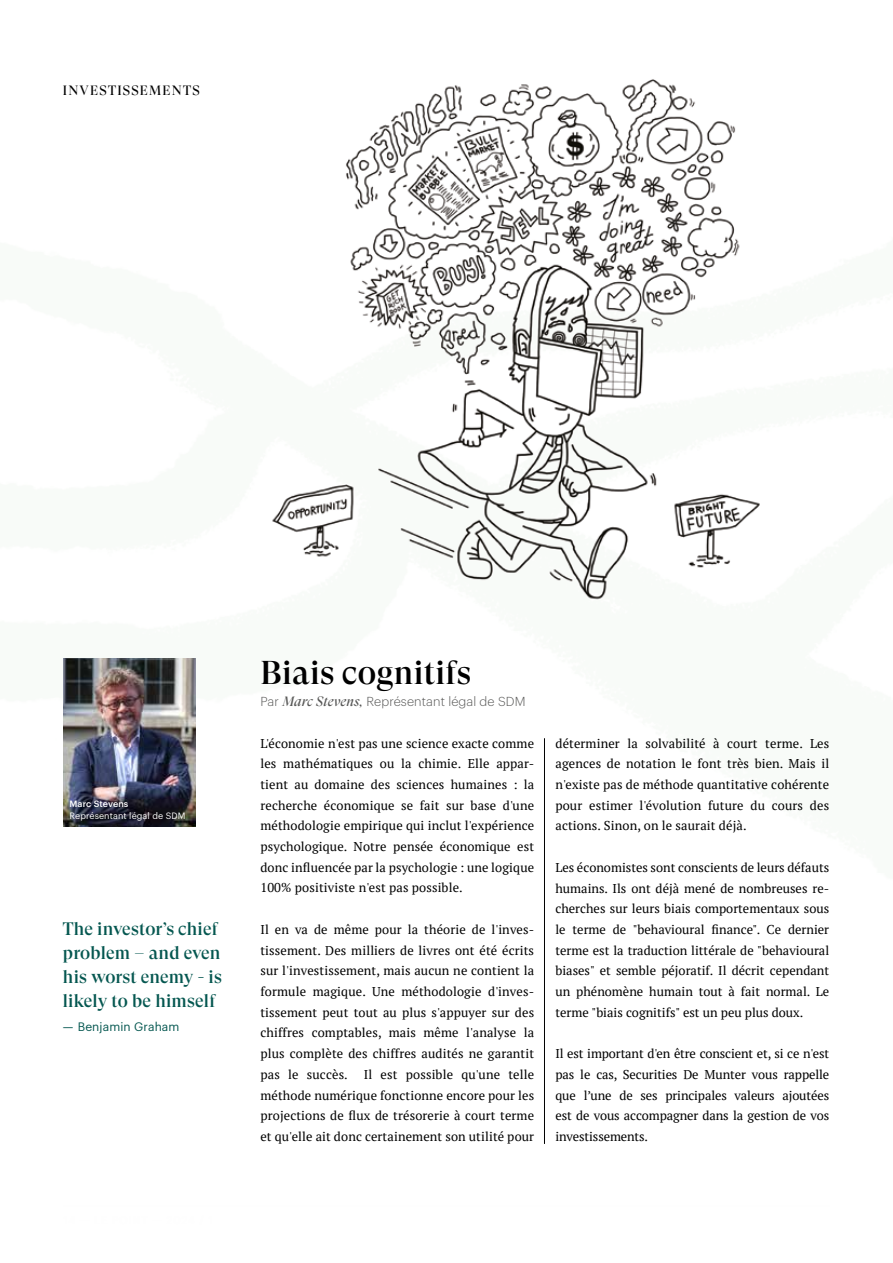
<style>
.page{position:relative;width:893px;height:1263px;background:#fff}
.page>*{position:absolute;margin:0;border:0;box-sizing:border-box;transform-origin:0 0}
.t1{font:500 33px "GT Super Display";letter-spacing:.01em;color:#000}
.t2{font:500 18px/24px "GT Super Display";letter-spacing:.01em;color:#055750}
.t3{font:13.5px "GT Super Display";letter-spacing:.09em;color:#000}
.t4{font:12.75px/20.7px "PT Serif";letter-spacing:.01em;color:#000;text-align:justify}
.t5{font:300 12.75px "Graphik";letter-spacing:.01em;color:#575756}
.t6{font:12px "Graphik";letter-spacing:.01em;color:#055750}
.t7{font:9px "Graphik";letter-spacing:.01em;color:#fff}
.t8{font:500 9px "Graphik";letter-spacing:.01em;color:#fff}
.s1{font-family:"GT Super Display";font-weight:400;font-style:italic;font-size:13.5px}
</style>
<div class="page">
<img style="left:63px;top:79px;width:697px;height:748px">
<img style="left:64px;top:658px;width:131px;height:169px">
<hr style="left:544px;top:738px;width:1px;height:406px;background:#000">
<p class="t3" style="left:63px;top:84px;width:138px">INVESTISSEMENTS</p>
<p class="t8" style="left:70px;top:797px;width:60px">Marc Stevens</p>
<p class="t7" style="left:70px;top:809px;width:118px">Représentant légal de SDM</p>
<h2 class="t2" style="left:63px;top:917px;width:160px">The investor’s chief problem – and even his worst enemy - is likely to be himself</h2>
<p class="t6" style="left:63px;top:1018px;width:118px">— Benjamin Graham</p>
<h1 class="t1" style="left:260px;top:655px;width:212px">Biais cognitifs</h1>
<p class="t5" style="left:260px;top:692px;width:267px">Par <span class="s1">Marc Stevens,</span> Représentant légal de SDM</p>
<p class="t4" style="left:260px;top:732px;width:275px">L'économie n'est pas une science exacte comme les mathématiques ou la chimie. Elle appar&shy;tient au domaine des sciences humaines : la recherche économique se fait sur base d'une méthodologie empirique qui inclut l'expérience psychologique. Notre pensée économique est donc influencée par la psychologie : une logique 100% positiviste n'est pas possible.</p>
<p class="t4" style="left:260px;top:919px;width:275px">Il en va de même pour la théorie de l'inves&shy;tissement. Des milliers de livres ont été écrits sur l'investissement, mais aucun ne contient la formule magique. Une méthodologie d'inves&shy;tissement peut tout au plus s'appuyer sur des chiffres comptables, mais même l'analyse la plus complète des chiffres audités ne garantit pas le succès.</p>
<p class="t4" style="left:260px;top:1064px;width:275px;text-indent:103px">Il est possible qu'une telle méthode numérique fonctionne encore pour les projections de flux de trésorerie à court terme et qu'elle ait donc certainement son utilité pour</p>
<p class="t4" style="left:555px;top:733px;width:275px">déterminer la solvabilité à court terme. Les agences de notation le font très bien. Mais il n'existe pas de méthode quantitative cohérente pour estimer l'évolution future du cours des actions. Sinon, on le saurait déjà.</p>
<p class="t4" style="left:555px;top:857px;width:275px">Les économistes sont conscients de leurs défauts humains. Ils ont déjà mené de nombreuses re&shy;cherches sur leurs biais comportementaux sous le terme de "behavioural finance". Ce dernier terme est la traduction littérale de "behavioural biases" et semble péjoratif. Il décrit cependant un phénomène humain tout à fait normal. Le terme "biais cognitifs" est un peu plus doux.</p>
<p class="t4" style="left:555px;top:1043px;width:275px">Il est important d'en être conscient et, si ce n'est pas le cas, Securities De Munter vous rappelle que l’une de ses principales valeurs ajoutées est de vous accompagner dans la gestion de vos investissements.</p>
</div>
